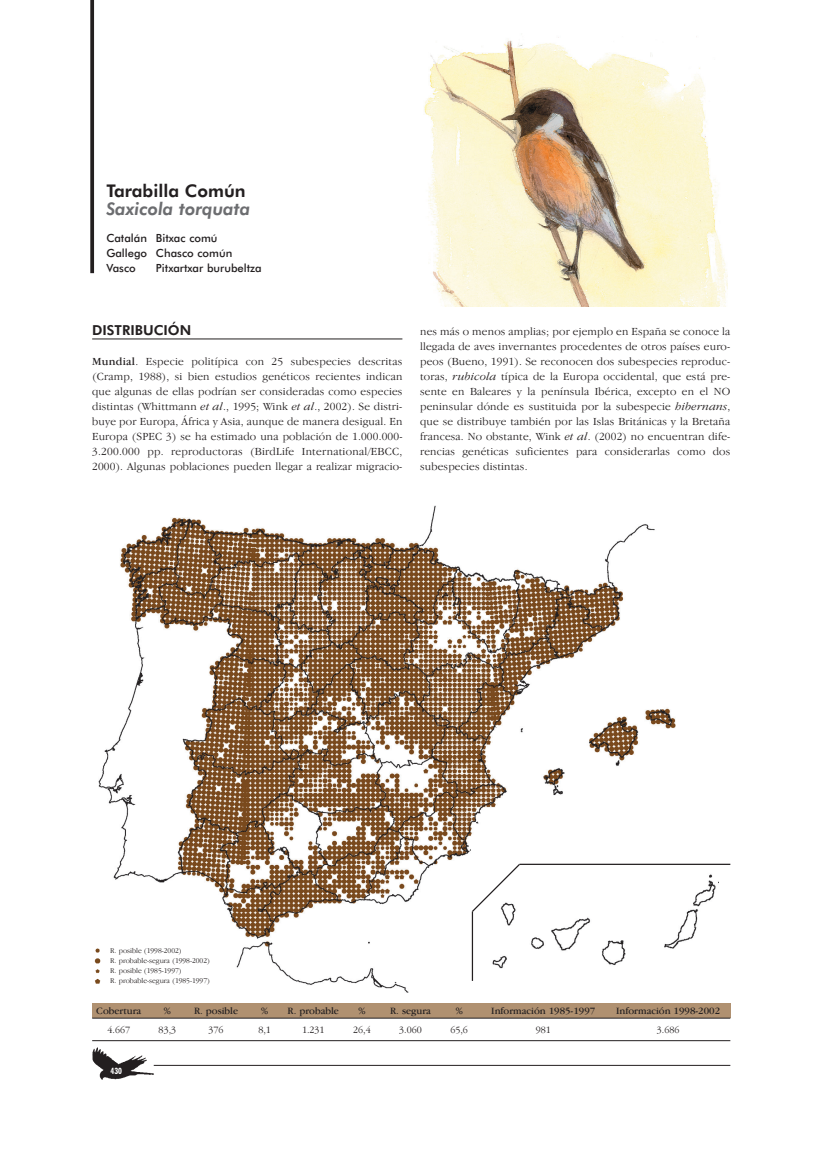
<style>
.page{position:relative;width:819px;height:1156px;background:#fff}
.page>*{position:absolute;margin:0;border:0;box-sizing:border-box;transform-origin:0 0}
.t1{font:italic 800 17.5px "Futura BT";color:#6c6d70}
.t2{font:800 17.5px "Futura BT";color:#231f20}
.t3{font:800 13.75px "Futura BT";color:#231f20}
.t4{font:300 11.25px/15px "Garamond IT Cby BT";letter-spacing:.015em;color:#231f20;text-align:justify}
.t5{font:500 11.25px/15px "Futura BT";color:#231f20}
.t6{font:10px "Garamond IT Cby BT";color:#231f20}
.t7{font:300 10px "Garamond IT Cby BT";color:#231f20}
.t8{font:700 condensed 8.75px "Futura BT";color:#fff}
.t9{font:300 7.5px/10px "Garamond IT Cby BT";color:#231f20}
.s1{font-weight:400}
.s2{font-style:italic}
</style>
<div class="page">
<hr style="left:92px;top:338px;width:310px;height:1px;background:#231f20">
<img style="left:424px;top:36px;width:303px;height:270px">
<svg style="left:90px;top:0;width:4px;height:273px"></svg>
<img style="left:98px;top:505px;width:620px;height:487px">
<div style="left:92px;top:1002px;width:638px;height:15px;background:#b09171"></div>
<hr style="left:92px;top:1017px;width:638px;height:1px;background:#231f20">
<hr style="left:92px;top:1040px;width:638px;height:1px;background:#231f20">
<img style="left:94px;top:945px;width:14px;height:40px">
<img style="left:92px;top:1047px;width:68px;height:33px">
<hr style="left:154px;top:1064px;width:576px;height:1px;background:#231f20">
<hr style="left:472px;top:911px;width:1px;height:69px;background:#231f20">
<svg style="left:470px;top:862px;width:51px;height:51px"></svg>
<hr style="left:519px;top:863px;width:211px;height:1px;background:#231f20">
<h1 class="t2" style="left:106px;top:184px;width:141px">Tarabilla Común</h1>
<h1 class="t1" style="left:106px;top:202px;width:145px">Saxicola torquata</h1>
<p class="t5" style="left:106px;top:232px;width:127px">Catalán Bitxac comú<br>Gallego Chasco común<br>Vasco</p>
<p class="t5" style="left:156px;top:262px;width:107px">Pitxartxar burubeltza</p>
<p class="t3" style="left:92px;top:324px;width:101px">DISTRIBUCIÓN</p>
<p class="t4" style="left:92px;top:355px;width:312px"><span class="s1">Mundial</span>. Especie politípica con 25 subespecies descritas (Cramp, 1988), si bien estudios genéticos recientes indican que algunas de ellas podrían ser consideradas como especies distintas (Whittmann <span class="s2">et al</span>., 1995; Wink <span class="s2">et al</span>., 2002). Se distri&shy;buye por Europa, África y Asia, aunque de manera desigual. En Europa (SPEC 3) se ha estimado una población de 1.000.000- 3.200.000 pp. reproductoras (BirdLife International/EBCC, 2000). Algunas poblaciones pueden llegar a realizar migracio-</p>
<p class="t4" style="left:420px;top:325px;width:312px">nes más o menos amplias; por ejemplo en España se conoce la llegada de aves invernantes procedentes de otros países euro&shy;peos (Bueno, 1991). Se reconocen dos subespecies reproduc&shy;toras, <span class="s2">rubicola</span> típica de la Europa occidental, que está pre&shy;sente en Baleares y la península Ibérica, excepto en el NO peninsular dónde es sustituida por la subespecie <span class="s2">hibernans</span>, que se distribuye también por las Islas Británicas y la Bretaña francesa. No obstante, Wink <span class="s2">et al</span>. (2002) no encuentran dife&shy;rencias genéticas suficientes para considerarlas como dos subespecies distintas.</p>
<p class="t9" style="left:110px;top:946px;width:101px">R. posible (1998-2002)<br>R. probable-segura (1998-2002)<br>R. posible (1985-1997)<br>R. probable-segura (1985-1997)</p>
<p class="t6" style="left:96px;top:1007px;width:46px">Cobertura</p>
<p class="t7" style="left:107px;top:1025px;width:24px">4.667</p>
<p class="t8" style="left:110px;top:1066px;width:13px">430</p>
<p class="t6" style="left:164px;top:1007px;width:9px">%</p>
<p class="t7" style="left:159px;top:1025px;width:19px">83,3</p>
<p class="t6" style="left:194px;top:1007px;width:46px">R. posible</p>
<p class="t7" style="left:208px;top:1025px;width:17px">376</p>
<p class="t6" style="left:261px;top:1007px;width:9px">%</p>
<p class="t7" style="left:258px;top:1025px;width:14px">8,1</p>
<p class="t6" style="left:287px;top:1007px;width:53px">R. probable</p>
<p class="t7" style="left:302px;top:1025px;width:24px">1.231</p>
<p class="t6" style="left:358px;top:1007px;width:9px">%</p>
<p class="t7" style="left:353px;top:1025px;width:19px">26,4</p>
<p class="t6" style="left:390px;top:1007px;width:42px">R. segura</p>
<p class="t7" style="left:399px;top:1025px;width:24px">3.060</p>
<p class="t6" style="left:455px;top:1007px;width:9px">%</p>
<p class="t7" style="left:450px;top:1025px;width:19px">65,6</p>
<p class="t6" style="left:491px;top:1007px;width:105px">Información 1985-1997</p>
<p class="t7" style="left:535px;top:1025px;width:17px">981</p>
<p class="t6" style="left:616px;top:1007px;width:105px">Información 1998-2002</p>
<p class="t7" style="left:656px;top:1025px;width:24px">3.686</p>
</div>
